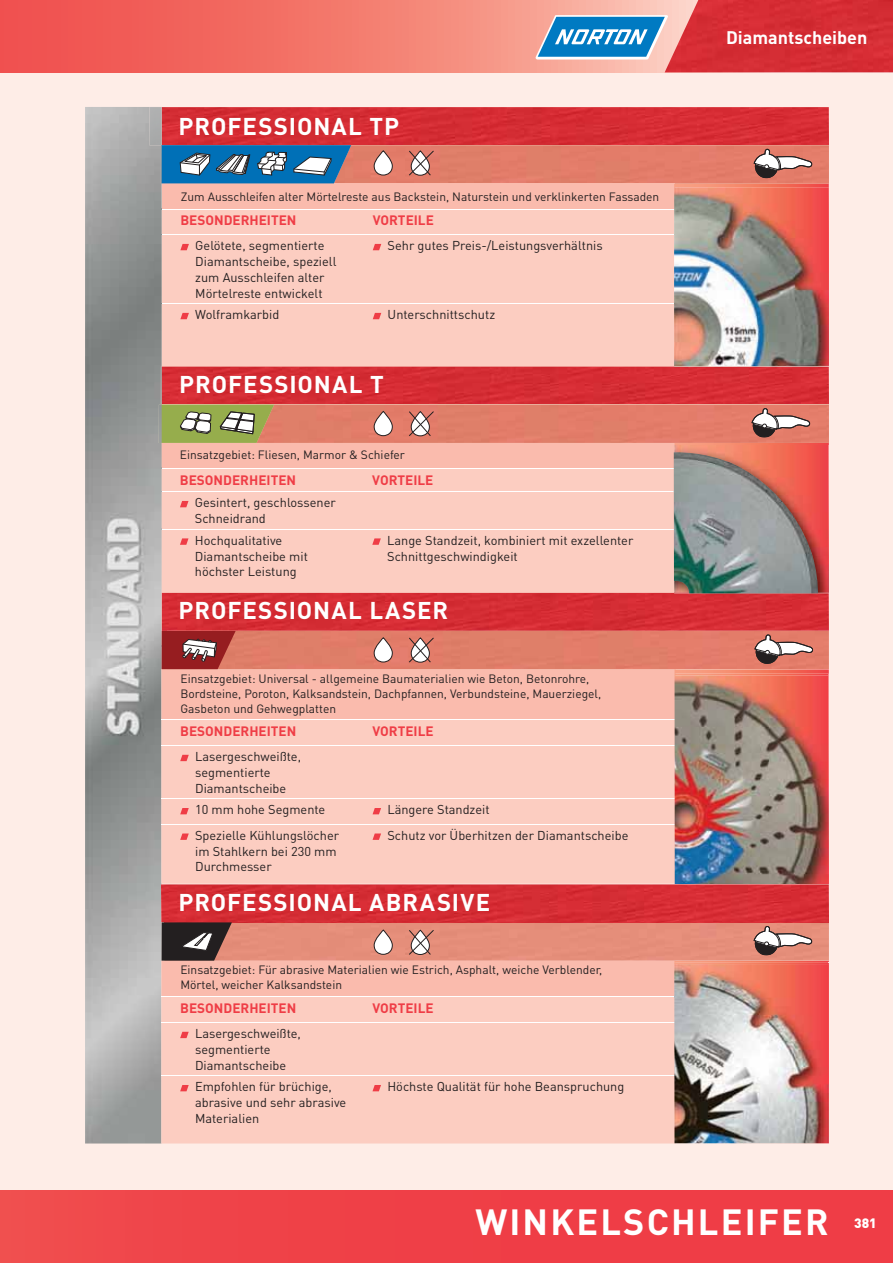
<style>
.page{position:relative;width:893px;height:1263px;background:#feede7}
.page>*{position:absolute;margin:0;border:0;box-sizing:border-box;transform-origin:0 0}
.t1{font:700 36px "DIN Pro";letter-spacing:.06em;color:#fff}
.t2{font:700 24px "DIN Pro";letter-spacing:.035em;color:#fff}
.t3{font:700 18px "DIN Pro";color:#fff}
.t4{font:700 13.5px "DIN Pro";color:#ef3d46}
.t5{font:900 13.5px "DIN Pro";color:#fff}
.t6{font:12.75px/15.8px "DIN Pro";color:#231f20}
.t7{font:12px/15px "DIN Pro";color:#231f20}
</style>
<div class="page">
<div style="left:0;top:1190px;width:893px;height:73px;background:linear-gradient(to right,#ef494c,#ef3944)"></div>
<svg style="left:0;top:0;width:893px;height:73px;background:#f3776d"></svg>
<img style="left:162px;top:107px;width:667px;height:38px">
<div style="left:351px;top:145px;width:323px;height:39px;background:#e27e69"></div>
<div style="left:162px;top:184px;width:512px;height:25px;background:#fabbad"></div>
<div style="left:163px;top:210px;width:511px;height:156px;background:#fccdc1"></div>
<hr style="left:162px;top:234px;width:512px;height:1px;background:#fff">
<hr style="left:162px;top:303px;width:512px;height:1px;background:#fff">
<hr style="left:162px;top:209px;width:512px;height:1px;background:#fff">
<svg style="left:180px;top:244px;width:9px;height:6px"></svg>
<svg style="left:373px;top:244px;width:8px;height:6px"></svg>
<svg style="left:180px;top:313px;width:9px;height:6px"></svg>
<svg style="left:373px;top:313px;width:8px;height:6px"></svg>
<img style="left:163px;top:366px;width:666px;height:31px">
<svg style="left:408px;top:150px;width:26px;height:26px"></svg>
<svg style="left:374px;top:151px;width:18px;height:24px"></svg>
<div style="left:374px;top:150px;width:19px;height:25px;border:1px solid #231f20;border-radius:9px"></div>
<img style="left:85px;top:107px;width:77px;height:1037px">
<img style="left:161px;top:210px;width:2px;height:187px">
<svg style="left:161px;top:145px;width:190px;height:65px"></svg>
<img style="left:161px;top:594px;width:1px;height:30px">
<img style="left:161px;top:145px;width:1px;height:38px">
<div style="left:162px;top:594px;width:667px;height:30px;background:#d52c34"></div>
<svg style="left:159px;top:397px;width:670px;height:197px;background:#f0b3a4"></svg>
<img style="left:674px;top:445px;width:155px;height:149px">
<img style="left:674px;top:451px;width:145px;height:142px">
<svg style="left:674px;top:138px;width:155px;height:46px;background:#d97568"></svg>
<img style="left:674px;top:184px;width:155px;height:20px">
<img style="left:674px;top:204px;width:155px;height:163px">
<img style="left:674px;top:220px;width:1px;height:146px">
<img style="left:161px;top:884px;width:668px;height:31px">
<svg style="left:161px;top:915px;width:668px;height:229px;background:#e8b0a5"></svg>
<svg style="left:161px;top:624px;width:668px;height:260px;background:#e3a99e"></svg>
<img style="left:665px;top:0;width:228px;height:72px">
<svg style="left:536px;top:15px;width:132px;height:45px;background:#62a3cc"></svg>
<h2 class="t2" style="left:179px;top:113px;width:222px">PROFESSIONAL TP</h2>
<p class="t7" style="left:181px;top:191px;width:480px">Zum Ausschleifen alter Mörtelreste aus Backstein, Naturstein und verklinkerten Fassaden</p>
<p class="t4" style="left:180px;top:213px;width:118px">BESONDERHEITEN</p>
<p class="t4" style="left:373px;top:213px;width:63px">VORTEILE</p>
<p class="t6" style="left:195px;top:239px;width:143px">Gelötete, segmentierte<br>Diamantscheibe, speziell zum Ausschleifen alter<br>Mörtelreste entwickelt</p>
<p class="t6" style="left:388px;top:239px;width:217px">Sehr gutes Preis-/Leistungsverhältnis</p>
<p class="t6" style="left:195px;top:308px;width:86px">Wolframkarbid</p>
<p class="t6" style="left:388px;top:308px;width:109px">Unterschnittschutz</p>
<h2 class="t2" style="left:179px;top:370px;width:206px">PROFESSIONAL T</h2>
<p class="t7" style="left:180px;top:449px;width:227px">Einsatzgebiet: Fliesen, Marmor &amp; Schiefer</p>
<p class="t4" style="left:180px;top:472px;width:118px">BESONDERHEITEN</p>
<p class="t4" style="left:372px;top:472px;width:63px">VORTEILE</p>
<p class="t6" style="left:195px;top:496px;width:142px">Gesintert, geschlossener<br>Schneidrand</p>
<p class="t6" style="left:195px;top:534px;width:115px">Hochqualitative<br>Diamantscheibe mit höchster Leistung</p>
<p class="t6" style="left:387px;top:534px;width:248px">Lange Standzeit, kombiniert mit exzellenter<br>Schnittgeschwindigkeit</p>
<h2 class="t2" style="left:179px;top:597px;width:271px">PROFESSIONAL LASER</h2>
<p class="t7" style="left:180px;top:672px;width:422px">Einsatzgebiet: Universal - allgemeine Baumaterialien wie Beton, Betonrohre,<br>Bordsteine, Poroton, Kalksandstein, Dachpfannen, Verbundsteine, Mauerziegel,<br>Gasbeton und Gehwegplatten</p>
<p class="t4" style="left:180px;top:724px;width:118px">BESONDERHEITEN</p>
<p class="t4" style="left:372px;top:724px;width:63px">VORTEILE</p>
<p class="t6" style="left:195px;top:750px;width:107px">Lasergeschweißte, segmentierte<br>Diamantscheibe</p>
<p class="t6" style="left:195px;top:803px;width:132px">10 mm hohe Segmente</p>
<p class="t6" style="left:387px;top:803px;width:104px">Längere Standzeit</p>
<p class="t6" style="left:195px;top:829px;width:145px">Spezielle Kühlungslöcher im Stahlkern bei 230 mm<br>Durchmesser</p>
<p class="t6" style="left:387px;top:829px;width:242px">Schutz vor Überhitzen der Diamantscheibe</p>
<h2 class="t2" style="left:178px;top:888px;width:313px">PROFESSIONAL ABRASIVE</h2>
<p class="t7" style="left:180px;top:964px;width:423px">Einsatzgebiet: Für abrasive Materialien wie Estrich, Asphalt, weiche Verblender,<br>Mörtel, weicher Kalksandstein</p>
<p class="t4" style="left:180px;top:1001px;width:118px">BESONDERHEITEN</p>
<p class="t4" style="left:372px;top:1001px;width:63px">VORTEILE</p>
<p class="t6" style="left:195px;top:1027px;width:107px">Lasergeschweißte, segmentierte<br>Diamantscheibe</p>
<p class="t6" style="left:195px;top:1080px;width:153px">Empfohlen für brüchige, abrasive und sehr abrasive<br>Materialien</p>
<p class="t6" style="left:387px;top:1080px;width:238px">Höchste Qualität für hohe Beanspruchung</p>
<h3 class="t3" style="left:726px;top:27px;width:143px">Diamantscheiben</h3>
<h1 class="t1" style="left:475px;top:1201px;width:355px">WINKELSCHLEIFER</h1>
<p class="t5" style="left:854px;top:1216px;width:24px">381</p>
</div>
